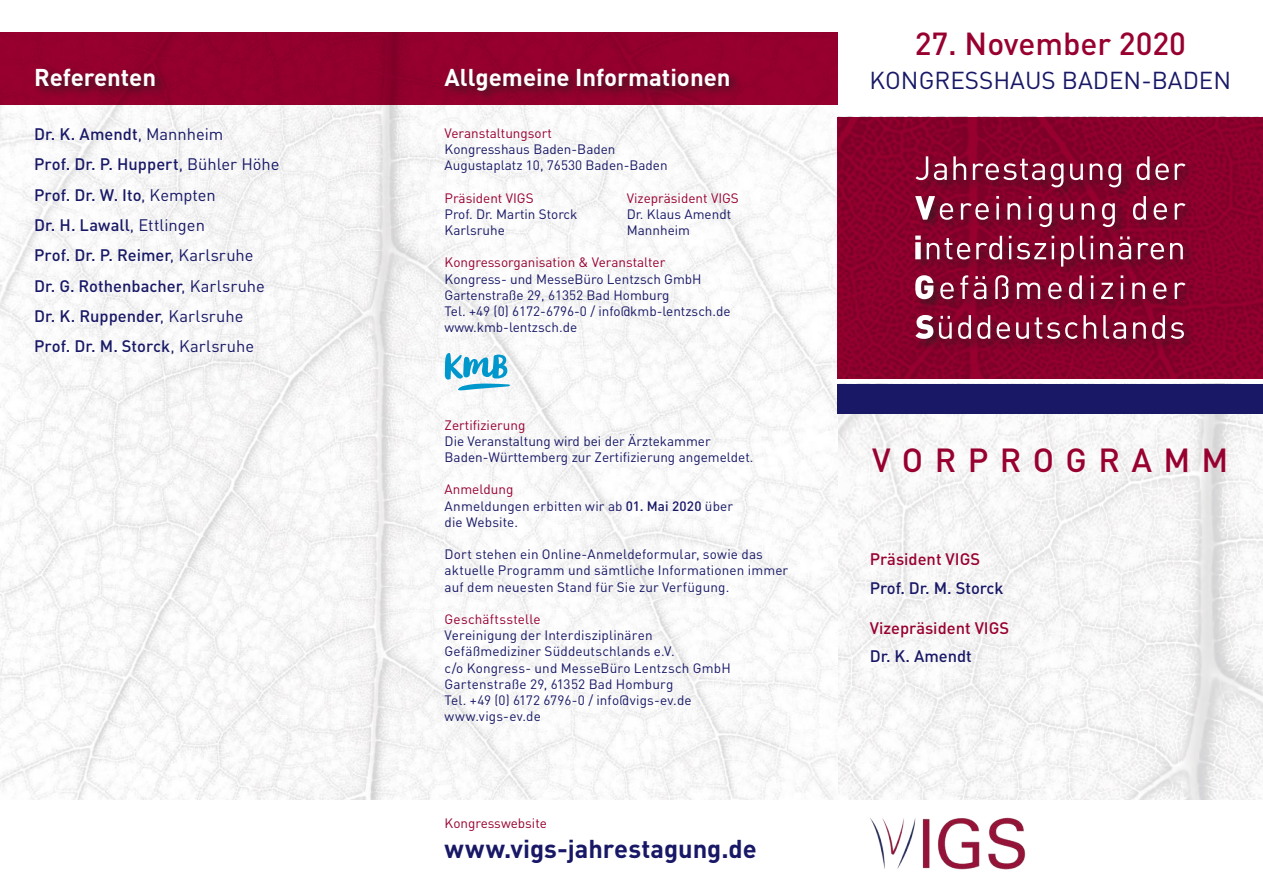
<style>
.page{position:relative;width:1263px;height:893px;background:#fff}
.page>*{position:absolute;margin:0;border:0;box-sizing:border-box;transform-origin:0 0}
.t1{font:500 33px "DIN Pro";letter-spacing:.345em;color:#980030}
.t2{font:500 31.5px "DIN Pro";color:#980030}
.t3{font:700 25.5px "DIN Pro";color:#181867}
.t4{font:24.15px "DIN";color:#181867}
.t5{font:700 24px "DIN Pro";color:#fff}
.t6{font:500 16.5px/30.3px "DIN Pro";color:#181867}
.t7{font:500 16.5px "DIN Pro";color:#980030}
.t8{font:13.5px/16.2px "DIN Pro";color:#181867}
.t9{font:13.5px "DIN Pro";color:#980030}
.s1{font-weight:400}
.s2{color:#980030}
.s3{font-weight:500}
</style>
<div class="page">
<img style="left:838px;top:414px;width:425px;height:385px">
<img style="left:0;top:104px;width:838px;height:695px">
<div style="left:838px;top:384px;width:425px;height:30px;background:#181867"></div>
<svg style="left:838px;top:117px;width:425px;height:261px;background:#8a002b"></svg>
<div style="left:0;top:32px;width:838px;height:72px;background:#980030"></div>
<div style="left:442px;top:66px;width:300px;height:37px;background:#241f1f;opacity:.75"></div>
<div style="left:913px;top:312px;width:283px;height:39px;background:#241f1f;opacity:.75"></div>
<svg style="left:915px;top:315px;width:269px;height:24px"></svg>
<div style="left:913px;top:273px;width:284px;height:39px;background:#241f1f;opacity:.75"></div>
<svg style="left:915px;top:278px;width:270px;height:21px"></svg>
<div style="left:912px;top:233px;width:283px;height:45px;background:#241f1f;opacity:.75"></div>
<svg style="left:915px;top:239px;width:268px;height:28px;background:#923351"></svg>
<div style="left:913px;top:194px;width:284px;height:45px;background:#241f1f;opacity:.75"></div>
<svg style="left:915px;top:200px;width:270px;height:27px;background:#923150"></svg>
<div style="left:914px;top:154px;width:283px;height:46px;background:#241f1f;opacity:.75"></div>
<svg style="left:915px;top:156px;width:270px;height:31px;background:#912d4d"></svg>
<div style="left:33px;top:65px;width:135px;height:33px;background:#241f1f;opacity:.75"></div>
<img style="left:870px;top:817px;width:156px;height:53px">
<svg style="left:445px;top:353px;width:65px;height:37px"></svg>
<h3 class="t5" style="left:34px;top:61px;width:124px">Referenten</h3>
<p class="t6" style="left:34px;top:118px;width:247px">Dr. K. Amendt<span class="s1">, Mannheim<br></span>Prof. Dr. P. Huppert<span class="s1">, Bühler Höhe<br></span>Prof. Dr. W. Ito<span class="s1">, Kempten<br></span>Dr. H. Lawall<span class="s1">, Ettlingen<br></span>Prof. Dr. P. Reimer<span class="s1">, Karlsruhe<br></span>Dr. G. Rothenbacher<span class="s1">, Karlsruhe<br></span>Dr. K. Ruppender<span class="s1">, Karlsruhe<br></span>Prof. Dr. M. Storck<span class="s1">, Karlsruhe</span></p>
<h3 class="t5" style="left:445px;top:61px;width:288px">Allgemeine Informationen</h3>
<p class="t9" style="left:445px;top:124px;width:109px">Veranstaltungsort</p>
<p class="t8" style="left:445px;top:141px;width:225px">Kongresshaus Baden-Baden<br>Augustaplatz 10, 76530 Baden-Baden</p>
<p class="t9" style="left:445px;top:189px;width:91px">Präsident VIGS</p>
<p class="t9" style="left:627px;top:189px;width:114px">Vizepräsident VIGS</p>
<p class="t8" style="left:445px;top:205px;width:134px">Prof. Dr. Martin Storck</p>
<p class="t8" style="left:627px;top:205px;width:106px">Dr. Klaus Amendt</p>
<p class="t8" style="left:445px;top:222px;width:62px">Karlsruhe</p>
<p class="t8" style="left:627px;top:222px;width:65px">Mannheim</p>
<p class="t9" style="left:445px;top:253px;width:222px">Kongressorganisation &amp; Veranstalter</p>
<p class="t8" style="left:445px;top:270px;width:288px">Kongress- und MesseBüro Lentzsch GmbH Gartenstraße 29, 61352 Bad Homburg<br>Tel. +49 (0) 6172-6796-0 / info@kmb-lentzsch.de www.kmb-lentzsch.de</p>
<p class="t9" style="left:445px;top:415px;width:82px">Zertifizierung</p>
<p class="t8" style="left:445px;top:432px;width:310px">Die Veranstaltung wird bei der Ärztekammer<br>Baden-Württemberg zur Zertifizierung angemeldet.</p>
<p class="t8" style="left:445px;top:481px;width:290px"><span class="s2">Anmeldung<br></span>Anmeldungen erbitten wir ab <span class="s3">01. Mai 2020</span> über die Website.</p>
<p class="t8" style="left:445px;top:546px;width:345px">Dort stehen ein Online-Anmeldeformular, sowie das aktuelle Programm und sämtliche Informationen immer auf dem neuesten Stand für Sie zur Verfügung.</p>
<p class="t9" style="left:445px;top:610px;width:98px">Geschäftsstelle</p>
<p class="t8" style="left:445px;top:627px;width:288px">Vereinigung der Interdisziplinären Gefäßmediziner Süddeutschlands e.V.<br>c/o Kongress- und MesseBüro Lentzsch GmbH Gartenstraße 29, 61352 Bad Homburg<br>Tel. +49 (0) 6172 6796-0 / info@vigs-ev.de www.vigs-ev.de</p>
<p class="t9" style="left:445px;top:814px;width:104px">Kongresswebsite</p>
<h3 class="t3" style="left:445px;top:832px;width:314px">www.vigs-jahrestagung.de</h3>
<h2 class="t2" style="left:915px;top:22px;width:273px">27. November 2020</h2>
<h3 class="t4" style="left:869px;top:65px;width:363px">KONGRESSHAUS BADEN-BADEN</h3>
<h1 class="t1" style="left:872px;top:437px;width:358px">VORPROGRAMM</h1>
<p class="t7" style="left:870px;top:548px;width:112px">Präsident VIGS</p>
<p class="t6" style="left:870px;top:572px;width:135px">Prof. Dr. M. Storck</p>
<p class="t7" style="left:870px;top:616px;width:141px">Vizepräsident VIGS</p>
<p class="t6" style="left:870px;top:641px;width:104px">Dr. K. Amendt</p>
</div>
